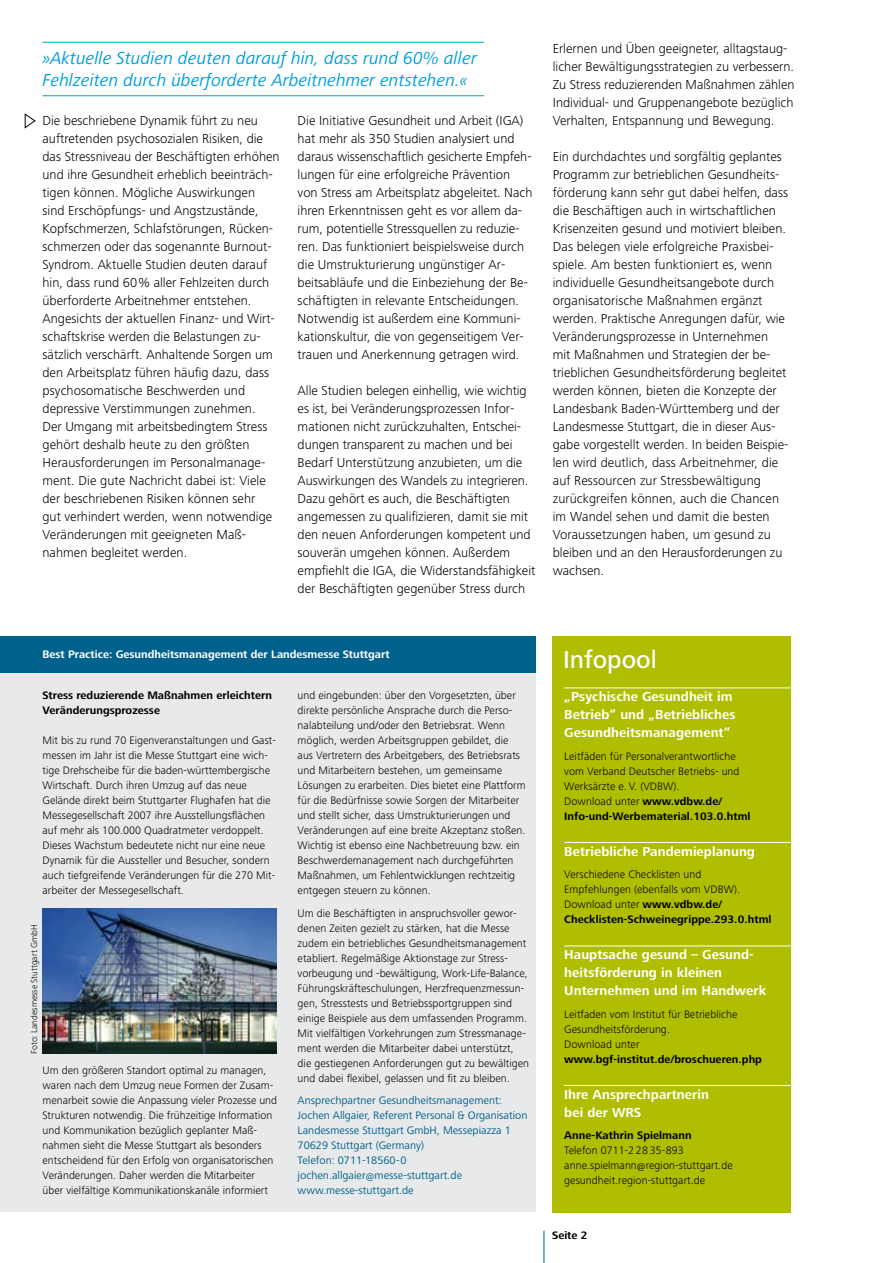
<style>
.page{position:relative;width:893px;height:1263px;background:#fff}
.page>*{position:absolute;margin:0;border:0;box-sizing:border-box;transform-origin:0 0}
.t1{font:500 25.5px "Frutiger Next LT";color:#fff}
.t2{font:italic 18px/22.5px "Frutiger Next LT";color:#009ee0}
.t3{font:300 13.5px/18px "Frutiger Next LT";color:#000}
.t4{font:700 13.5px/18px "Frutiger Next LT";letter-spacing:.005em;color:#fff}
.t5{font:300 11.25px/15px "Frutiger Next LT";letter-spacing:.005em;color:#000}
.t6{font:11.25px/15px "Frutiger Next LT";color:#00628c}
.t7{font:700 11.25px/15px "Frutiger Next LT";letter-spacing:.005em;color:#000}
.t8{font:700 11.25px "Frutiger Next LT";color:#fff}
.t9{font:300 9px "Frutiger Next LT";color:#000}
.s1{font-weight:700}
</style>
<div class="page">
<div style="left:553px;top:637px;width:238px;height:576px;background:#afbe00"></div>
<hr style="left:564px;top:687px;width:242px;height:1px;background:#fff">
<hr style="left:564px;top:842px;width:242px;height:1px;background:#fff">
<hr style="left:564px;top:945px;width:242px;height:1px;background:#fff">
<hr style="left:564px;top:1085px;width:242px;height:1px;background:#fff">
<div style="left:0;top:673px;width:536px;height:539px;background:#e8e9ea"></div>
<div style="left:0;top:637px;width:536px;height:36px;background:#00628c"></div>
<hr style="left:544px;top:1231px;width:1px;height:32px;background:#00628c">
<svg style="left:24px;top:113px;width:12px;height:16px"></svg>
<img style="left:43px;top:909px;width:233px;height:144px">
<hr style="left:43px;top:42px;width:441px;height:1px;background:#009ee0">
<hr style="left:43px;top:95px;width:441px;height:1px;background:#009ee0">
<h2 class="t2" style="left:43px;top:47px;width:436px">»Aktuelle Studien deuten darauf hin, dass rund 60% aller<br>Fehlzeiten durch überforderte Arbeitnehmer entstehen.«</h2>
<p class="t3" style="left:43px;top:112px;width:239px">Die beschriebene Dynamik führt zu neu auftretenden psychosozialen Risiken, die das Stressniveau der Beschäftigten erhöhen und ihre Gesundheit erheblich beeinträch&shy;tigen können. Mögliche Auswirkungen sind Erschöpfungs- und Angstzustände, Kopfschmerzen, Schlafstörungen, Rücken&shy;schmerzen oder das sogenannte Burnout-Syndrom. Aktuelle Studien deuten darauf hin, dass rund 60% aller Fehlzeiten durch überforderte Arbeitnehmer entstehen.<br>Angesichts der aktuellen Finanz- und Wirt&shy;schaftskrise werden die Belastungen zu&shy;sätzlich verschärft. Anhaltende Sorgen um den Arbeitsplatz führen häufig dazu, dass psychosomatische Beschwerden und depressive Verstimmungen zunehmen.<br>Der Umgang mit arbeitsbedingtem Stress gehört deshalb heute zu den größten Herausforderungen im Personalmanage&shy;ment. Die gute Nachricht dabei ist: Viele der beschriebenen Risiken können sehr<br>gut verhindert werden, wenn notwendige Veränderungen mit geeigneten Maß&shy;nahmen begleitet werden.</p>
<p class="t3" style="left:298px;top:112px;width:236px">Die Initiative Gesundheit und Arbeit (IGA) hat mehr als 350 Studien analysiert und daraus wissenschaftlich gesicherte Empfeh&shy;lungen für eine erfolgreiche Prävention von Stress am Arbeitsplatz abgeleitet. Nach ihren Erkenntnissen geht es vor allem da&shy;rum, potentielle Stressquellen zu reduzie&shy;ren. Das funktioniert beispielsweise durch die Umstrukturierung ungünstiger Ar&shy;beitsabläufe und die Einbeziehung der Be&shy;schäftigten in relevante Entscheidungen.<br>Notwendig ist außerdem eine Kommuni&shy;kationskultur, die von gegenseitigem Ver&shy;trauen und Anerkennung getragen wird.</p>
<p class="t3" style="left:298px;top:381px;width:239px">Alle Studien belegen einhellig, wie wichtig es ist, bei Veränderungsprozessen Infor&shy;mationen nicht zurückzuhalten, Entschei&shy;dungen transparent zu machen und bei Bedarf Unterstützung anzubieten, um die Auswirkungen des Wandels zu integrieren.<br>Dazu gehört es auch, die Beschäftigten angemessen zu qualifizieren, damit sie mit den neuen Anforderungen kompetent und souverän umgehen können. Außerdem empfiehlt die IGA, die Widerstandsfähigkeit der Beschäftigten gegenüber Stress durch</p>
<p class="t3" style="left:553px;top:39px;width:243px">Erlernen und Üben geeigneter, alltagstaug&shy;licher Bewältigungsstrategien zu verbessern.<br>Zu Stress reduzierenden Maßnahmen zählen Individual- und Gruppenangebote bezüglich Verhalten, Entspannung und Bewegung.</p>
<p class="t3" style="left:553px;top:147px;width:237px">Ein durchdachtes und sorgfältig geplantes Programm zur betrieblichen Gesundheits&shy;förderung kann sehr gut dabei helfen, dass die Beschäftigen auch in wirtschaftlichen Krisenzeiten gesund und motiviert bleiben.<br>Das belegen viele erfolgreiche Praxisbei&shy;spiele. Am besten funktioniert es, wenn individuelle Gesundheitsangebote durch organisatorische Maßnahmen ergänzt werden. Praktische Anregungen dafür, wie Veränderungsprozesse in Unternehmen mit Maßnahmen und Strategien der be&shy;trieblichen Gesundheitsförderung begleitet werden können, bieten die Konzepte der Landesbank Baden-Württemberg und der Landesmesse Stuttgart, die in dieser Aus&shy;gabe vorgestellt werden. In beiden Beispie&shy;len wird deutlich, dass Arbeitnehmer, die auf Ressourcen zur Stressbewältigung zurückgreifen können, auch die Chancen im Wandel sehen und damit die besten Voraussetzungen haben, um gesund zu bleiben und an den Herausforderungen zu wachsen.</p>
<p class="t8" style="left:43px;top:648px;width:349px">Best Practice: Gesundheitsmanagement der Landesmesse Stuttgart</p>
<p class="t7" style="left:43px;top:688px;width:231px">Stress reduzierende Maßnahmen erleichtern<br>Veränderungsprozesse</p>
<p class="t5" style="left:43px;top:733px;width:235px">Mit bis zu rund 70 Eigenveranstaltungen und Gast&shy;messen im Jahr ist die Messe Stuttgart eine wich&shy;tige Drehscheibe für die baden-württembergische Wirtschaft. Durch ihren Umzug auf das neue Gelände direkt beim Stuttgarter Flughafen hat die Messegesellschaft 2007 ihre Ausstellungsflächen auf mehr als 100.000 Quadratmeter verdoppelt.<br>Dieses Wachstum bedeutete nicht nur eine neue Dynamik für die Aussteller und Besucher, sondern auch tiefgreifende Veränderungen für die 270 Mit&shy;arbeiter der Messegesellschaft.</p>
<p class="t9" style="left:29px;top:1054px;width:131px;rotate:-90deg">Foto: Landesmesse Stuttgart GmbH</p>
<p class="t5" style="left:43px;top:1063px;width:236px">Um den größeren Standort optimal zu managen, waren nach dem Umzug neue Formen der Zusam&shy;menarbeit sowie die Anpassung vieler Prozesse und Strukturen notwendig. Die frühzeitige Information und Kommunikation bezüglich geplanter Maß&shy;nahmen sieht die Messe Stuttgart als besonders entscheidend für den Erfolg von organisatorischen Veränderungen. Daher werden die Mitarbeiter über vielfältige Kommunikationskanäle informiert</p>
<p class="t5" style="left:298px;top:688px;width:229px">und eingebunden: über den Vorgesetzten, über direkte persönliche Ansprache durch die Perso&shy;nalabteilung und/oder den Betriebsrat. Wenn möglich, werden Arbeitsgruppen gebildet, die aus Vertretern des Arbeitgebers, des Betriebsrats und Mitarbeitern bestehen, um gemeinsame Lösungen zu erarbeiten. Dies bietet eine Plattform für die Bedürfnisse sowie Sorgen der Mitarbeiter und stellt sicher, dass Umstrukturierungen und Veränderungen auf eine breite Akzeptanz stoßen.<br>Wichtig ist ebenso eine Nachbetreuung bzw. ein Beschwerdemanagement nach durchgeführten Maßnahmen, um Fehlentwicklungen rechtzeitig entgegen steuern zu können.</p>
<p class="t5" style="left:298px;top:905px;width:233px">Um die Beschäftigten in anspruchsvoller gewor&shy;denen Zeiten gezielt zu stärken, hat die Messe zudem ein betriebliches Gesundheitsmanagement etabliert. Regelmäßige Aktionstage zur Stress&shy;vorbeugung und -bewältigung, Work-Life-Balance, Führungskräfteschulungen, Herzfrequenzmessun&shy;gen, Stresstests und Betriebssportgruppen sind einige Beispiele aus dem umfassenden Programm.<br>Mit vielfältigen Vorkehrungen zum Stressmanage&shy;ment werden die Mitarbeiter dabei unterstützt, die gestiegenen Anforderungen gut zu bewältigen und dabei flexibel, gelassen und fit zu bleiben.</p>
<p class="t6" style="left:298px;top:1093px;width:231px">Ansprechpartner Gesundheitsmanagement:<br>Jochen Allgaier, Referent Personal &amp; Organisation Landesmesse Stuttgart GmbH, Messepiazza 1<br>70629 Stuttgart (Germany)<br>Telefon: 0711-18560-0 jochen.allgaier@messe-stuttgart.de www.messe-stuttgart.de</p>
<h1 class="t1" style="left:563px;top:646px;width:95px">Infopool</h1>
<p class="t4" style="left:564px;top:687px;width:173px">„Psychische Gesundheit im<br>Betrieb“ und „Betriebliches<br>Gesundheitsmanagement“</p>
<p class="t5" style="left:564px;top:748px;width:188px">Leitfäden für Personalverantwortliche vom Verband Deutscher Betriebs- und Werksärzte e. V. (VDBW).<br>Download unter <span class="s1">www.vdbw.de/ Info-und-Werbematerial.103.0.html</span></p>
<p class="t4" style="left:564px;top:842px;width:192px">Betriebliche Pandemieplanung</p>
<p class="t5" style="left:564px;top:867px;width:209px">Verschiedene Checklisten und<br>Empfehlungen (ebenfalls vom VDBW).<br>Download unter <span class="s1">www.vdbw.de/ Checklisten-Schweinegrippe.293.0.html</span></p>
<p class="t4" style="left:564px;top:945px;width:204px">Hauptsache gesund – Gesund&shy;heitsförderung in kleinen<br>Unternehmen und im Handwerk</p>
<p class="t5" style="left:564px;top:1006px;width:175px">Leitfaden vom Institut für Betriebliche<br>Gesundheitsförderung.<br>Download unter</p>
<p class="t7" style="left:564px;top:1051px;width:199px">www.bgf-institut.de/broschueren.php</p>
<p class="t4" style="left:564px;top:1085px;width:146px">Ihre Ansprechpartnerin bei der WRS</p>
<p class="t7" style="left:564px;top:1128px;width:129px">Anne-Kathrin Spielmann</p>
<p class="t5" style="left:564px;top:1143px;width:170px">Telefon 0711-2 28 35-893 anne.spielmann@region-stuttgart.de gesundheit.region-stuttgart.de</p>
<p class="t7" style="left:552px;top:1228px;width:37px">Seite 2</p>
</div>
